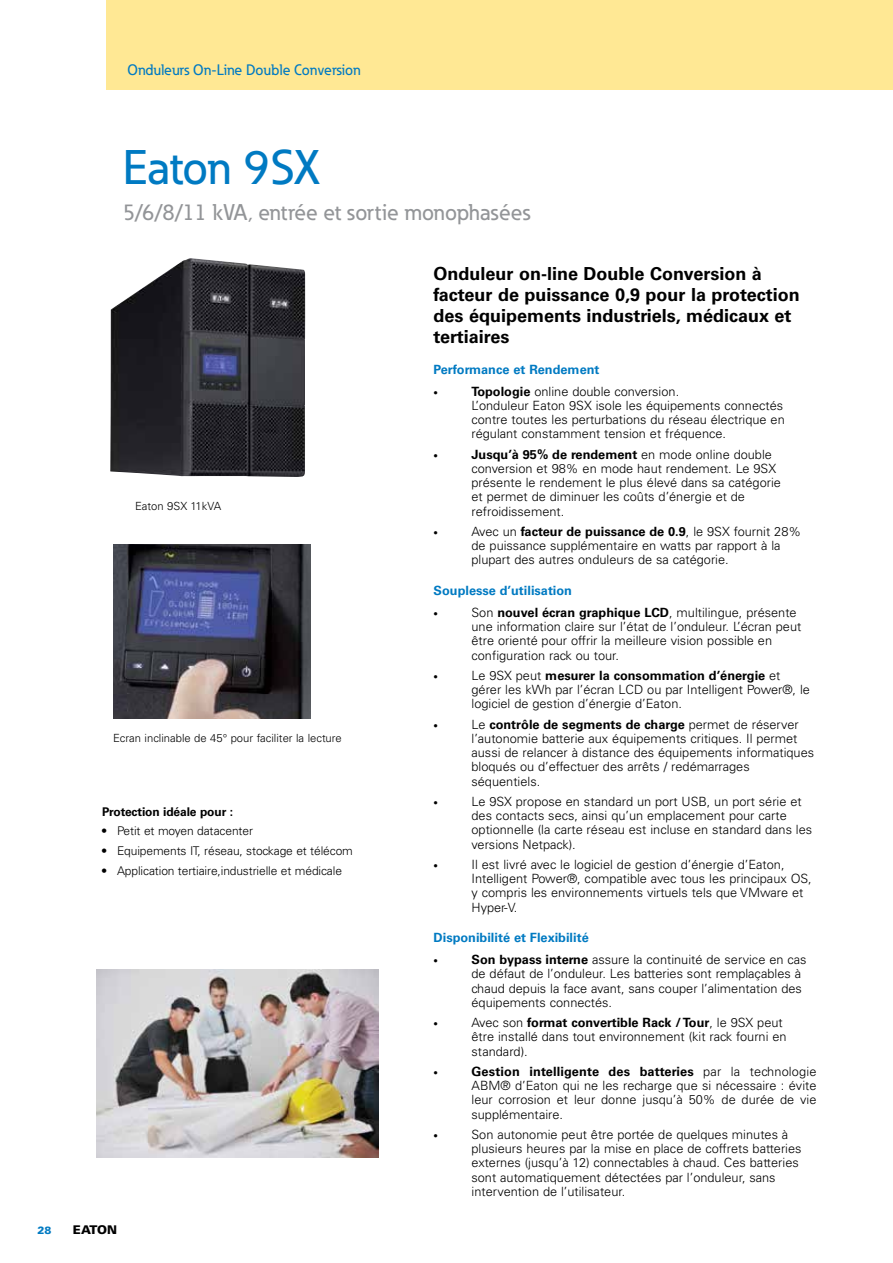
<style>
.page{position:relative;width:893px;height:1263px;background:#fff}
.page>*{position:absolute;margin:0;border:0;box-sizing:border-box;transform-origin:0 0}
.t1{font:500 48px "Eaton";letter-spacing:-.005em;color:#007ac2}
.t2{font:500 22.5px "Eaton";color:#939598}
.t3{font:700 18px/21px "Univers LT";color:#000}
.t4{font:500 15px "Eaton";color:#007ac2}
.t5{font:300 12.75px/14.2px "Univers LT";color:#000}
.t6{font:700 12.75px "Univers LT";color:#007ac2}
.t7{font:300 12px "Univers LT";letter-spacing:-.01em;color:#000}
.t8{font:700 12px "Univers LT";letter-spacing:-.01em;color:#000}
.t9{font:900 12px "Univers LT";letter-spacing:-.02em;color:#000}
.t10{font:300 11.25px "Univers LT";color:#000}
.t11{font:900 10.5px "Univers LT";color:#007ac2}
.t12{font:300 9px "Univers LT";color:#000}
.s1{font-weight:700}
</style>
<div class="page">
<img style="left:110px;top:258px;width:195px;height:219px">
<img style="left:113px;top:544px;width:198px;height:175px">
<img style="left:96px;top:969px;width:282px;height:188px">
<div style="left:107px;top:0;width:786px;height:89px;background:#ffe894"></div>
<p class="t4" style="left:128px;top:61px;width:235px">Onduleurs On-Line Double Conversion</p>
<h1 class="t1" style="left:123px;top:138px;width:198px">Eaton 9SX</h1>
<h2 class="t2" style="left:123px;top:198px;width:409px">5/6/8/11 kVA, entrée et sortie monophasées</h2>
<p class="t10" style="left:135px;top:499px;width:88px">Eaton 9SX 11kVA</p>
<p class="t10" style="left:113px;top:731px;width:230px">Ecran inclinable de 45° pour faciliter la lecture</p>
<p class="t8" style="left:102px;top:804px;width:133px">Protection idéale pour :</p>
<p class="t7" style="left:102px;top:824px;width:152px"><span class="s1">•</span> Petit et moyen datacenter</p>
<p class="t7" style="left:102px;top:844px;width:252px"><span class="s1">•</span> Equipements IT, réseau, stockage et télécom</p>
<p class="t7" style="left:102px;top:863px;width:241px"><span class="s1">•</span> Application tertiaire,industrielle et médicale</p>
<p class="t11" style="left:37px;top:1224px;width:16px">28</p>
<p class="t9" style="left:73px;top:1222px;width:46px">EATON</p>
<h3 class="t3" style="left:434px;top:264px;width:368px">Onduleur on-line Double Conversion à facteur de puissance 0,9 pour la protection des équipements industriels, médicaux et tertiaires</h3>
<p class="t6" style="left:434px;top:362px;width:167px">Performance et Rendement</p>
<p class="t12" style="left:434px;top:387px;width:6px">•</p>
<p class="t5" style="left:471px;top:384px;width:315px"><span class="s1">Topologie</span> online double conversion.<br>L’onduleur Eaton 9SX isole les équipements connectés contre toutes les perturbations du réseau électrique en régulant constamment tension et fréquence.</p>
<p class="t12" style="left:434px;top:450px;width:6px">•</p>
<p class="t5" style="left:471px;top:447px;width:311px"><span class="s1">Jusqu’à 95% de rendement</span> en mode online double conversion et 98% en mode haut rendement. Le 9SX présente le rendement le plus élevé dans sa catégorie et permet de diminuer les coûts d’énergie et de refroidissement.</p>
<p class="t12" style="left:434px;top:527px;width:6px">•</p>
<p class="t5" style="left:471px;top:524px;width:331px">Avec un <span class="s1">facteur de puissance de 0.9</span>, le 9SX fournit 28% de puissance supplémentaire en watts par rapport à la plupart des autres onduleurs de sa catégorie.</p>
<p class="t6" style="left:434px;top:583px;width:140px">Souplesse d’utilisation</p>
<p class="t12" style="left:434px;top:608px;width:6px">•</p>
<p class="t5" style="left:471px;top:605px;width:331px">Son <span class="s1">nouvel écran graphique LCD</span>, multilingue, présente une information claire sur l’état de l’onduleur. L’écran peut être orienté pour offrir la meilleure vision possible en configuration rack ou tour.</p>
<p class="t12" style="left:434px;top:671px;width:6px">•</p>
<p class="t5" style="left:471px;top:668px;width:340px">Le 9SX peut <span class="s1">mesurer la consommation d’énergie</span> et gérer les kWh par l’écran LCD ou par Intelligent Power®, le logiciel de gestion d’énergie d’Eaton.</p>
<p class="t12" style="left:434px;top:720px;width:6px">•</p>
<p class="t5" style="left:471px;top:717px;width:344px">Le <span class="s1">contrôle de segments de charge</span> permet de réserver l’autonomie batterie aux équipements critiques. Il permet aussi de relancer à distance des équipements informatiques bloqués ou d’effectuer des arrêts / redémarrages séquentiels.</p>
<p class="t12" style="left:434px;top:797px;width:6px">•</p>
<p class="t5" style="left:471px;top:794px;width:342px">Le 9SX propose en standard un port USB, un port série et des contacts secs, ainsi qu’un emplacement pour carte optionnelle (la carte réseau est incluse en standard dans les versions Netpack).</p>
<p class="t12" style="left:434px;top:860px;width:6px">•</p>
<p class="t5" style="left:471px;top:857px;width:342px">Il est livré avec le logiciel de gestion d’énergie d’Eaton, Intelligent Power®, compatible avec tous les principaux OS, y compris les environnements virtuels tels que VMware et Hyper-V.</p>
<p class="t6" style="left:434px;top:930px;width:157px">Disponibilité et Flexibilité</p>
<p class="t12" style="left:434px;top:955px;width:6px">•</p>
<p class="t5" style="left:471px;top:952px;width:337px"><span class="s1">Son bypass interne</span> assure la continuité de service en cas de défaut de l’onduleur. Les batteries sont remplaçables à chaud depuis la face avant, sans couper l’alimentation des équipements connectés.</p>
<p class="t12" style="left:434px;top:1018px;width:6px">•</p>
<p class="t5" style="left:471px;top:1015px;width:317px">Avec son <span class="s1">format convertible Rack / Tour</span>, le 9SX peut être installé dans tout environnement (kit rack fourni en standard).</p>
<p class="t12" style="left:434px;top:1067px;width:6px">•</p>
<p class="t5" style="left:471px;top:1064px;width:346px;text-align:justify"><span class="s1">Gestion intelligente des batteries</span> par la technologie ABM® d’Eaton qui ne les recharge que si nécessaire : évite leur corrosion et leur donne jusqu’à 50% de durée de vie supplémentaire.</p>
<p class="t12" style="left:434px;top:1130px;width:6px">•</p>
<p class="t5" style="left:471px;top:1127px;width:332px">Son autonomie peut être portée de quelques minutes à plusieurs heures par la mise en place de coffrets batteries externes (jusqu’à 12) connectables à chaud. Ces batteries sont automatiquement détectées par l’onduleur, sans intervention de l’utilisateur.</p>
</div>
